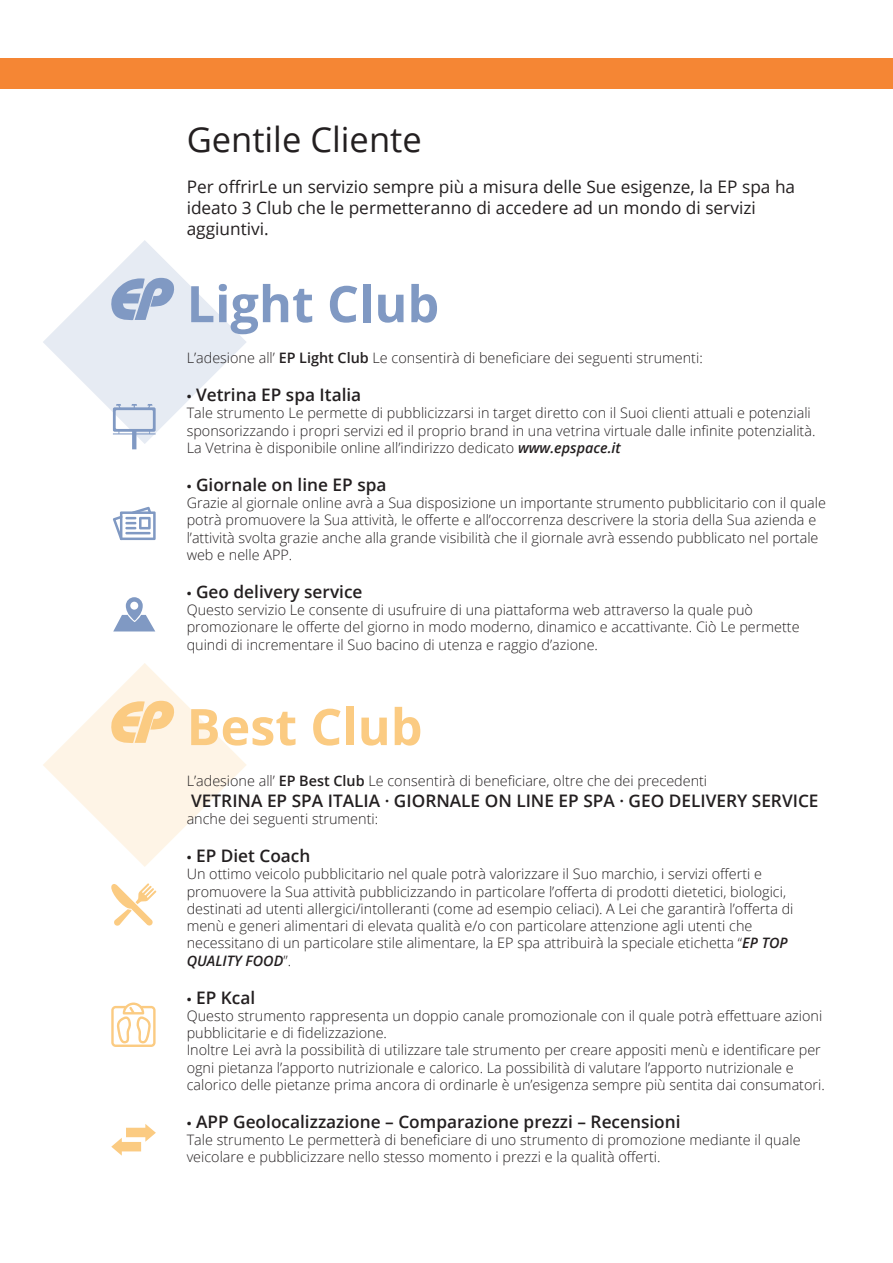
<style>
.page{position:relative;width:893px;height:1263px;background:#fff}
.page>*{position:absolute;margin:0;border:0;box-sizing:border-box;transform-origin:0 0}
.t1{font:700 50.4px "Open Sans";color:#8099c3}
.t2{font:700 50.4px "Open Sans";color:#fbcb82}
.t3{font:34.5px "Open Sans";color:#231f20}
.t4{font:600 17.25px "Open Sans";color:#231f20}
.t5{font:17.25px/20.7px "Open Sans";color:#231f20}
.t6{font:300 14.4px/17.2px "Open Sans";color:#231f20}
.s1{font-weight:600}
.s2{font-family:"Myriad Pro";font-weight:400}
.s3{font-weight:600;font-style:italic}
</style>
<div class="page">
<div style="left:0;top:58px;width:893px;height:30px;background:#f58634"></div>
<svg style="left:43px;top:663px;width:203px;height:204px"></svg>
<svg style="left:43px;top:240px;width:203px;height:209px"></svg>
<svg style="left:113px;top:507px;width:43px;height:33px"></svg>
<hr style="left:125px;top:532px;width:26px;height:2px;background:#8099c3">
<svg style="left:113px;top:597px;width:42px;height:34px"></svg>
<svg style="left:111px;top:883px;width:45px;height:43px"></svg>
<svg style="left:111px;top:1002px;width:45px;height:45px"></svg>
<svg style="left:111px;top:1124px;width:45px;height:32px"></svg>
<h2 class="t3" style="left:187px;top:116px;width:237px">Gentile Cliente</h2>
<p class="t5" style="left:187px;top:176px;width:610px">Per offrirLe un servizio sempre più a misura delle Sue esigenze, la EP spa ha ideato 3 Club che le permetteranno di accedere ad un mondo di servizi aggiuntivi.</p>
<h1 class="t1" style="left:187px;top:268px;width:254px">Light Club</h1>
<p class="t6" style="left:187px;top:349px;width:518px">L’adesione all’ <span class="s1">EP Light Club</span> Le consentirà di beneficiare dei seguenti strumenti:</p>
<p class="t4" style="left:187px;top:383px;width:176px"><span class="s2">•</span> Vetrina EP spa Italia</p>
<p class="t6" style="left:187px;top:404px;width:630px">Tale strumento Le permette di pubblicizzarsi in target diretto con il Suoi clienti attuali e potenziali sponsorizzando i propri servizi ed il proprio brand in una vetrina virtuale dalle infinite potenzialità.<br>La Vetrina è disponibile online all’indirizzo dedicato <span class="s3">www.epspace.it</span></p>
<p class="t4" style="left:187px;top:473px;width:201px"><span class="s2">•</span> Giornale on line EP spa</p>
<p class="t6" style="left:187px;top:494px;width:641px">Grazie al giornale online avrà a Sua disposizione un importante strumento pubblicitario con il quale potrà promuovere la Sua attività, le offerte e all’occorrenza descrivere la storia della Sua azienda e l’attività svolta grazie anche alla grande visibilità che il giornale avrà essendo pubblicato nel portale web e nelle APP.</p>
<p class="t4" style="left:187px;top:580px;width:177px"><span class="s2">•</span> Geo delivery service</p>
<p class="t6" style="left:187px;top:601px;width:614px">Questo servizio Le consente di usufruire di una piattaforma web attraverso la quale può promozionare le offerte del giorno in modo moderno, dinamico e accattivante. Ciò Le permette quindi di incrementare il Suo bacino di utenza e raggio d’azione.</p>
<h1 class="t2" style="left:187px;top:691px;width:237px">Best Club</h1>
<p class="t6" style="left:187px;top:772px;width:522px">L’adesione all’ <span class="s1">EP Best Club</span> Le consentirà di beneficiare, oltre che dei precedenti</p>
<p class="t4" style="left:191px;top:789px;width:629px">VETRINA EP SPA ITALIA · GIORNALE ON LINE EP SPA · GEO DELIVERY SERVICE</p>
<p class="t6" style="left:187px;top:810px;width:193px">anche dei seguenti strumenti:</p>
<p class="t4" style="left:187px;top:844px;width:125px"><span class="s2">•</span> EP Diet Coach</p>
<p class="t6" style="left:187px;top:865px;width:608px">Un ottimo veicolo pubblicitario nel quale potrà valorizzare il Suo marchio, i servizi offerti e promuovere la Sua attività pubblicizzando in particolare l’offerta di prodotti dietetici, biologici, destinati ad utenti allergici/intolleranti (come ad esempio celiaci). A Lei che garantirà l’offerta di menù e generi alimentari di elevata qualità e/o con particolare attenzione agli utenti che necessitano di un particolare stile alimentare, la EP spa attribuirà la speciale etichetta “<span class="s3">EP TOP QUALITY FOOD</span>”.</p>
<p class="t4" style="left:187px;top:985px;width:70px"><span class="s2">•</span> EP Kcal</p>
<p class="t6" style="left:187px;top:1006px;width:640px">Questo strumento rappresenta un doppio canale promozionale con il quale potrà effettuare azioni pubblicitarie e di fidelizzazione.<br>Inoltre Lei avrà la possibilità di utilizzare tale strumento per creare appositi menù e identificare per ogni pietanza l’apporto nutrizionale e calorico. La possibilità di valutare l’apporto nutrizionale e calorico delle pietanze prima ancora di ordinarle è un’esigenza sempre più sentita dai consumatori.</p>
<p class="t4" style="left:187px;top:1110px;width:495px"><span class="s2">•</span> APP Geolocalizzazione – Comparazione prezzi – Recensioni</p>
<p class="t6" style="left:187px;top:1131px;width:615px">Tale strumento Le permetterà di beneficiare di uno strumento di promozione mediante il quale veicolare e pubblicizzare nello stesso momento i prezzi e la qualità offerti.</p>
</div>
